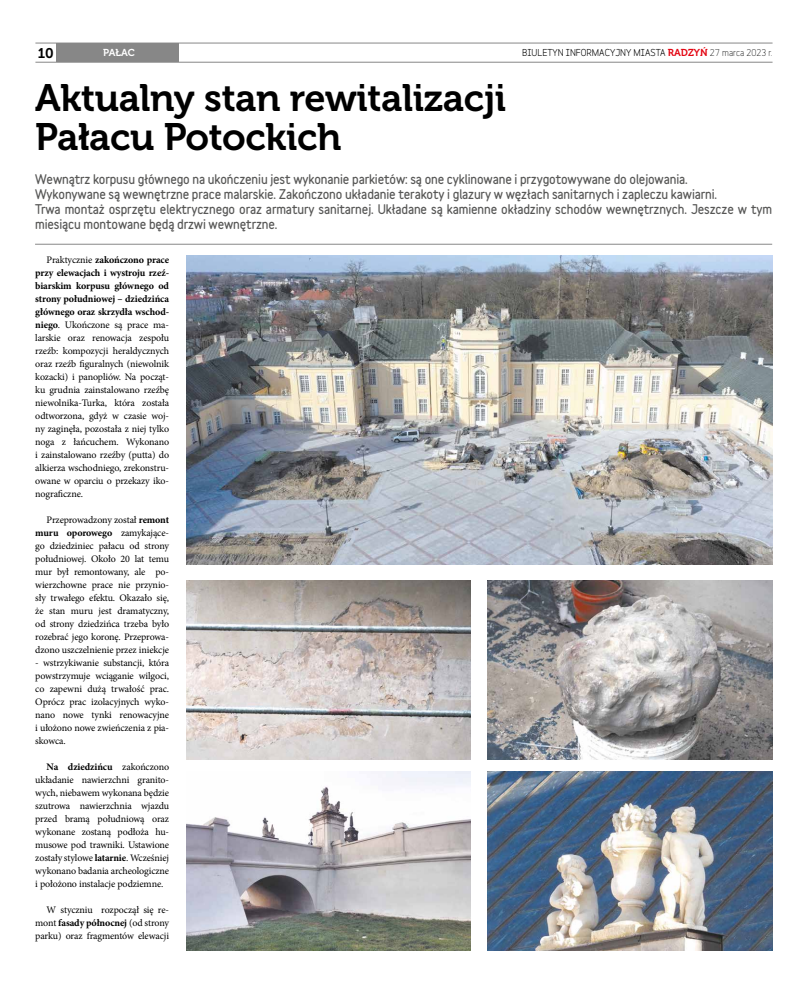
<style>
.page{position:relative;width:808px;height:993px;background:#fff}
.page>*{position:absolute;margin:0;border:0;box-sizing:border-box;transform-origin:0 0}
.t1{font:38px/39px "Museo 700";letter-spacing:-.01em;color:#000}
.t2{font:14px "Museo 700";color:#000}
.t3{font:900 12px/15px "Variable";letter-spacing:-.01em;color:#575756}
.t4{font:10px/13px "Minion Pro";letter-spacing:-.01em;color:#000;text-align:justify}
.t5{font:10px "Museo 700";letter-spacing:-.005em;color:#fff}
.t6{font:700 9px "Variable";color:#000}
.s1{font-family:"Museo 700";font-weight:400;font-size:10px;color:#e30613}
.s2{font-weight:400}
.s3{font-weight:700}
</style>
<div class="page">
<div style="left:56px;top:43px;width:123px;height:19px;background:#878787"></div>
<hr style="left:35px;top:43px;width:737px;height:1px;background:#878787">
<hr style="left:35px;top:62px;width:737px;height:1px;background:#878787">
<hr style="left:35px;top:244px;width:737px;height:1px;background:#878787">
<img style="left:186px;top:255px;width:586px;height:309px">
<img style="left:488px;top:580px;width:285px;height:179px">
<img style="left:186px;top:580px;width:285px;height:179px">
<img style="left:488px;top:771px;width:285px;height:179px">
<img style="left:186px;top:771px;width:285px;height:179px">
<h2 class="t2" style="left:38px;top:45px;width:17px">10</h2>
<p class="t6" style="left:522px;top:45px;width:252px">BIULETYN INFORMACYJNY MIASTA <span class="s1">RADZYŃ</span> <span class="s2">27 marca 2023 r.</span></p>
<p class="t5" style="left:103px;top:47px;width:33px">PAŁAC</p>
<h1 class="t1" style="left:35px;top:79px;width:472px">Aktualny stan rewitalizacji<br>Pałacu Potockich</h1>
<p class="t3" style="left:35px;top:171px;width:739px">Wewnątrz korpusu głównego na ukończeniu jest wykonanie parkietów: są one cyklinowane i przygotowywane do olejowania.<br>Wykonywane są wewnętrzne prace malarskie. Zakończono układanie terakoty i glazury w węzłach sanitarnych i zapleczu kawiarni.<br>Trwa montaż osprzętu elektrycznego oraz armatury sanitarnej. Układane są kamienne okładziny schodów wewnętrznych. Jeszcze w tym miesiącu montowane będą drzwi wewnętrzne.</p>
<p class="t4" style="left:35px;top:253px;width:135px;text-indent:11px">Praktycznie <span class="s3">zakończono prace przy elewacjach i wystroju rzeź&shy;biarskim korpusu głównego od strony południowej – dziedzińca głównego oraz skrzydła wschod&shy;niego</span>. Ukończone są prace ma&shy;larskie oraz renowacja zespołu rzeźb: kompozycji heraldycznych oraz rzeźb figuralnych (niewolnik kozacki) i panopliów. Na począt&shy;ku grudnia zainstalowano rzeźbę niewolnika-Turka, która została odtworzona, gdyż w czasie woj&shy;ny zaginęła, pozostała z niej tylko noga z łańcuchem. Wykonano i zainstalowano rzeźby (putta) do alkierza wschodniego, zrekonstru&shy;owane w oparciu o przekazy iko&shy;nograficzne.</p>
<p class="t4" style="left:35px;top:513px;width:135px;text-indent:11px">Przeprowadzony został <span class="s3">remont muru oporowego</span> zamykające&shy;go dziedziniec pałacu od strony południowej. Około 20 lat temu mur był remontowany, ale po&shy;wierzchowne prace nie przynio&shy;sły trwałego efektu. Okazało się, że stan muru jest dramatyczny, od strony dziedzińca trzeba było rozebrać jego koronę. Przeprowa&shy;dzono uszczelnienie przez iniekcje</p>
<p class="t4" style="left:35px;top:656px;width:135px">- wstrzykiwanie substancji, która powstrzymuje wciąganie wilgoci, co zapewni dużą trwałość prac.<br>Oprócz prac izolacyjnych wyko&shy;nano nowe tynki renowacyjne i ułożono nowe zwieńczenia z pia&shy;skowca.</p>
<p class="t4" style="left:35px;top:760px;width:135px;text-indent:11px"><span class="s3">Na dziedzińcu</span> zakończono układanie nawierzchni granito&shy;wych, niebawem wykonana będzie szutrowa nawierzchnia wjazdu przed bramą południową oraz wykonane zostaną podłoża hu&shy;musowe pod trawniki. Ustawione zostały stylowe <span class="s3">latarnie</span>. Wcześniej wykonano badania archeologiczne i położono instalacje podziemne.</p>
<p class="t4" style="left:35px;top:903px;width:135px;text-indent:11px">W styczniu rozpoczął się re&shy;mont <span class="s3">fasady północnej</span> (od strony parku) oraz fragmentów elewacji</p>
</div>
